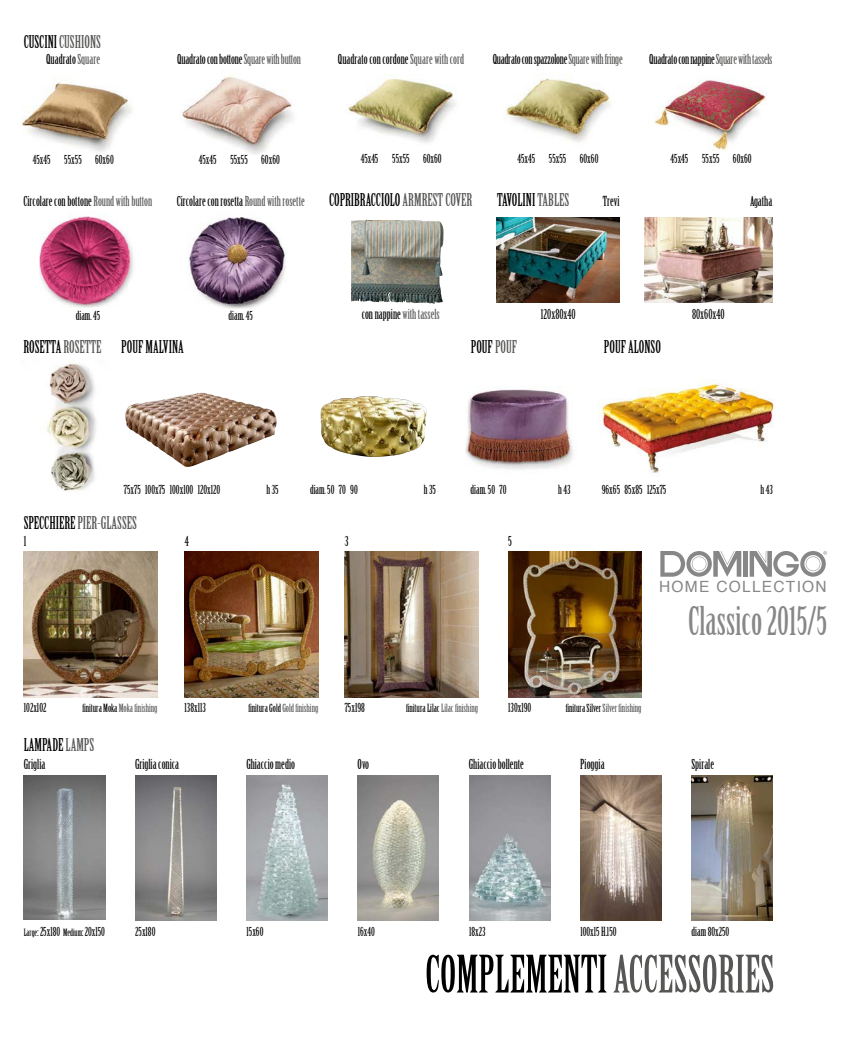
<style>
.page{position:relative;width:851px;height:1063px;background:#fff}
.page>*{position:absolute;margin:0;border:0;box-sizing:border-box;transform-origin:0 0}
.t1{font:50.38px "Birch Std";color:#000}
.t2{font:38.75px "Birch Std";color:#878787}
.t3{font:17.25px "Birch Std";color:#000}
.t4{font:17.25px "Birch Std";color:#575756}
.t5{font:15.5px "Helvetica";letter-spacing:.085em;color:#878787}
.t6{font:13.5px "Birch Std";color:#000}
.t7{font:13.5px "Birch Std";letter-spacing:-.02em;color:#000}
.t8{font:13.5px "Birch Std";color:#575756}
.t9{font:12.25px "Birch Std";color:#000}
.t10{font:11.12px "Birch Std";color:#575756}
.s1{color:#000}
.s2{color:#575756}
.s3{font-size:9.88px}
</style>
<div class="page">
<img style="left:654px;top:80px;width:112px;height:70px">
<img style="left:22px;top:82px;width:111px;height:70px">
<img style="left:182px;top:75px;width:111px;height:80px">
<img style="left:348px;top:78px;width:108px;height:65px">
<img style="left:505px;top:76px;width:109px;height:66px">
<img style="left:24px;top:552px;width:133px;height:145px">
<img style="left:185px;top:552px;width:133px;height:145px">
<img style="left:345px;top:552px;width:133px;height:145px">
<img style="left:508px;top:552px;width:133px;height:145px">
<img style="left:135px;top:775px;width:81px;height:146px">
<img style="left:358px;top:775px;width:81px;height:146px">
<img style="left:246px;top:775px;width:81px;height:146px">
<img style="left:469px;top:775px;width:81px;height:146px">
<img style="left:24px;top:775px;width:81px;height:145px">
<img style="left:580px;top:775px;width:81px;height:146px">
<img style="left:691px;top:775px;width:81px;height:146px">
<img style="left:351px;top:220px;width:45px;height:82px">
<img style="left:39px;top:216px;width:95px;height:91px">
<img style="left:188px;top:217px;width:98px;height:92px">
<img style="left:496px;top:217px;width:123px;height:86px">
<img style="left:644px;top:217px;width:128px;height:86px">
<img style="left:47px;top:363px;width:49px;height:128px">
<img style="left:465px;top:389px;width:109px;height:81px">
<img style="left:125px;top:393px;width:151px;height:74px">
<img style="left:320px;top:396px;width:107px;height:61px">
<img style="left:599px;top:381px;width:176px;height:92px">
<hr style="left:743px;top:551px;width:4px;height:26px;background:#878787">
<svg style="left:749px;top:551px;width:77px;height:26px"></svg>
<svg style="left:660px;top:551px;width:81px;height:26px"></svg>
<h3 class="t4" style="left:24px;top:32px;width:79px"><span class="s1">CUSCINI</span> CUSHIONS</h3>
<p class="t6" style="left:46px;top:52px;width:56px">Quadrato <span class="s2">Square</span></p>
<p class="t6" style="left:177px;top:52px;width:125px">Quadrato con bottone <span class="s2">Square with button</span></p>
<p class="t6" style="left:338px;top:52px;width:128px">Quadrato con cordone <span class="s2">Square with cord</span></p>
<p class="t7" style="left:492px;top:52px;width:131px">Quadrato con spazzolone <span class="s2">Square with fringe</span></p>
<p class="t7" style="left:649px;top:52px;width:125px">Quadrato con nappine <span class="s2">Square with tassels</span></p>
<p class="t9" style="left:33px;top:152px;width:82px">45x45 55x55 60x60</p>
<p class="t6" style="left:24px;top:194px;width:130px">Circolare con bottone <span class="s2">Round with button</span></p>
<p class="t9" style="left:199px;top:152px;width:82px">45x45 55x55 60x60</p>
<p class="t6" style="left:177px;top:194px;width:129px">Circolare con rosetta <span class="s2">Round with rosette</span></p>
<p class="t9" style="left:361px;top:152px;width:82px">45x45 55x55 60x60</p>
<h3 class="t3" style="left:329px;top:190px;width:145px">COPRIBRACCIOLO <span class="s2">ARMREST COVER</span></h3>
<p class="t9" style="left:517px;top:152px;width:82px">45x45 55x55 60x60</p>
<h3 class="t3" style="left:497px;top:190px;width:74px">TAVOLINI <span class="s2">TABLES</span></h3>
<p class="t6" style="left:602px;top:194px;width:18px">Trevi</p>
<p class="t9" style="left:670px;top:152px;width:82px">45x45 55x55 60x60</p>
<p class="t6" style="left:750px;top:194px;width:24px">Agatha</p>
<p class="t9" style="left:76px;top:308px;width:26px">diam. 45</p>
<p class="t9" style="left:228px;top:308px;width:26px">diam. 45</p>
<p class="t8" style="left:361px;top:307px;width:80px"><span class="s1">con nappine</span> with tassels</p>
<p class="t6" style="left:541px;top:307px;width:36px">120x80x40</p>
<p class="t6" style="left:692px;top:307px;width:34px">80x60x40</p>
<h3 class="t3" style="left:24px;top:337px;width:79px">ROSETTA <span class="s2">ROSETTE</span></h3>
<h3 class="t3" style="left:121px;top:337px;width:64px">POUF MALVINA</h3>
<h3 class="t3" style="left:470px;top:337px;width:48px">POUF <span class="s2">POUF</span></h3>
<h3 class="t3" style="left:603px;top:337px;width:59px">POUF ALONSO</h3>
<p class="t9" style="left:124px;top:483px;width:98px">75x75 100x75 100x100 120x120</p>
<p class="t9" style="left:266px;top:483px;width:14px">h 35</p>
<p class="t9" style="left:310px;top:483px;width:49px">diam. 50 70 90</p>
<p class="t9" style="left:424px;top:483px;width:14px">h 35</p>
<p class="t9" style="left:601px;top:483px;width:66px">96x65 85x85 125x75</p>
<p class="t9" style="left:760px;top:483px;width:14px">h 43</p>
<p class="t9" style="left:470px;top:483px;width:37px">diam. 50 70</p>
<p class="t9" style="left:558px;top:483px;width:14px">h 43</p>
<h3 class="t4" style="left:24px;top:513px;width:115px"><span class="s1">SPECCHIERE</span> PIER-GLASSES</h3>
<p class="t6" style="left:24px;top:533px;width:4px">1</p>
<p class="t6" style="left:185px;top:533px;width:5px">4</p>
<p class="t6" style="left:345px;top:533px;width:5px">3</p>
<p class="t6" style="left:508px;top:533px;width:5px">5</p>
<p class="t5" style="left:659px;top:574px;width:169px">HOME COLLECTION</p>
<h2 class="t2" style="left:688px;top:599px;width:140px">Classico 2015/5</h2>
<p class="t9" style="left:24px;top:701px;width:24px">102x102</p>
<p class="t9" style="left:184px;top:701px;width:23px">138x113</p>
<p class="t9" style="left:345px;top:701px;width:22px">75x198</p>
<p class="t10" style="left:82px;top:702px;width:77px"><span class="s1">finitura Moka</span> Moka finishing</p>
<p class="t10" style="left:248px;top:702px;width:71px"><span class="s1">finitura Gold</span> Gold finishing</p>
<p class="t9" style="left:508px;top:701px;width:25px">130x190</p>
<p class="t10" style="left:406px;top:702px;width:73px"><span class="s1">finitura Lilac</span> Lilac finishing</p>
<p class="t10" style="left:565px;top:702px;width:77px"><span class="s1">finitura Silver</span> Silver finishing</p>
<h3 class="t3" style="left:24px;top:735px;width:72px">LAMPADE <span class="s2">LAMPS</span></h3>
<p class="t6" style="left:24px;top:757px;width:23px">Griglia</p>
<p class="t6" style="left:135px;top:757px;width:46px">Griglia conica</p>
<p class="t6" style="left:246px;top:757px;width:50px">Ghiaccio medio</p>
<p class="t6" style="left:357px;top:757px;width:13px">Ovo</p>
<p class="t6" style="left:469px;top:757px;width:56px">Ghiaccio bollente</p>
<p class="t6" style="left:580px;top:757px;width:26px">Pioggia</p>
<p class="t6" style="left:691px;top:757px;width:24px">Spirale</p>
<p class="t9" style="left:24px;top:924px;width:83px"><span class="s3">Large</span>: 25x180 <span class="s3">Medium</span>: 20x150</p>
<p class="t9" style="left:135px;top:924px;width:22px">25x180</p>
<p class="t9" style="left:246px;top:924px;width:18px">15x60</p>
<p class="t9" style="left:358px;top:924px;width:19px">16x40</p>
<p class="t9" style="left:469px;top:924px;width:18px">18x23</p>
<p class="t9" style="left:580px;top:924px;width:38px">100x15 H.150</p>
<p class="t9" style="left:691px;top:924px;width:39px">diam 80x250</p>
<h1 class="t1" style="left:425px;top:946px;width:350px">COMPLEMENTI <span class="s2">ACCESSORIES</span></h1>
</div>
